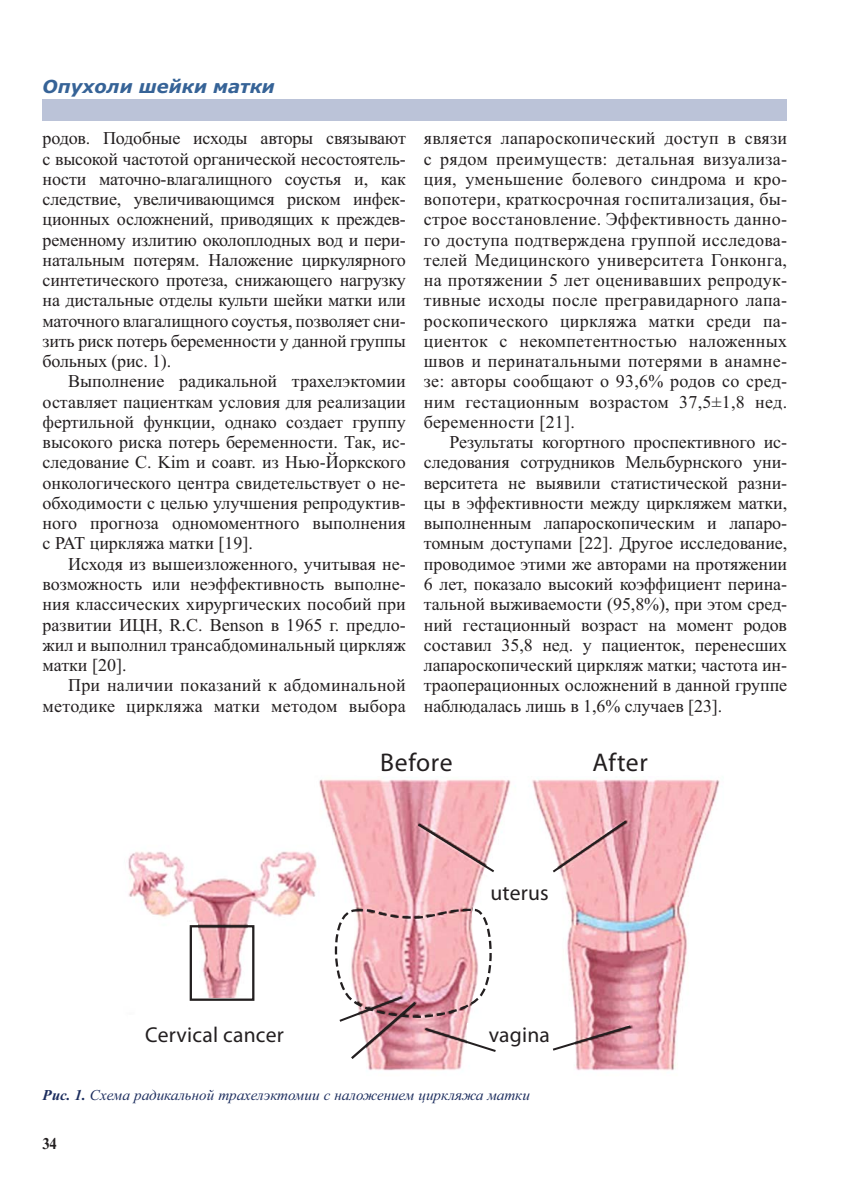
<style>
.page{position:relative;width:851px;height:1191px;background:#fff}
.page>*{position:absolute;margin:0;border:0;box-sizing:border-box;transform-origin:0 0}
.t1{font:25.65px "Myriad Pro";letter-spacing:.025em;color:#231f20}
.t2{font:21.6px "Myriad Pro";letter-spacing:.01em;color:#231f20}
.t3{font:18px/20.2px "Times New Roman";color:#231f20;text-align:justify}
.t4{font:italic 700 18px "Verdana";color:#366397}
.t5{font:700 16.5px "Times New Roman";color:#231f20;scale:.9 1}
.t6{font:italic 15px "Times New Roman";color:#1b2c5d}
.s1{font-weight:700}
</style>
<div class="page">
<div style="left:43px;top:99px;width:744px;height:21px;background:#bbc3d8"></div>
<img style="left:128px;top:779px;width:592px;height:292px">
<svg style="left:184px;top:922px;width:11px;height:82px"></svg>
<div style="left:248px;top:924px;width:16px;height:82px;background:#fff"></div>
<div style="left:189px;top:998px;width:75px;height:12px;background:#fff"></div>
<svg style="left:192px;top:923px;width:5px;height:7px"></svg>
<div style="left:486px;top:882px;width:65px;height:23px;background:#fff"></div>
<div style="left:467px;top:1023px;width:107px;height:39px;background:#fff"></div>
<div style="left:129px;top:1015px;width:167px;height:59px;background:#fff"></div>
<svg style="left:415px;top:821px;width:92px;height:60px"></svg>
<svg style="left:537px;top:818px;width:91px;height:62px"></svg>
<svg style="left:552px;top:1024px;width:80px;height:28px"></svg>
<div style="left:190px;top:925px;width:64px;height:75px;border:2px solid #231f20"></div>
<svg style="left:325px;top:903px;width:180px;height:168px"></svg>
<p class="t4" style="left:43px;top:80px;width:234px">Опухоли шейки матки</p>
<p class="t3" style="left:43px;top:130px;width:365px">родов. Подобные исходы авторы связывают с высокой частотой органической несостоятель&shy;ности маточно-влагалищного соустья и, как следствие, увеличивающимся риском инфек&shy;ционных осложнений, приводящих к преждев&shy;ременному излитию околоплодных вод и пери&shy;натальным потерям. Наложение циркулярного синтетического протеза, снижающего нагрузку на дистальные отделы культи шейки матки или маточного влагалищного соустья, позволяет сни&shy;зить риск потерь беременности у данной группы больных (рис. 1).</p>
<p class="t3" style="left:43px;top:373px;width:365px;text-indent:26px">Выполнение радикальной трахелэктомии оставляет пациенткам условия для реализации фертильной функции, однако создает группу высокого риска потерь беременности. Так, ис&shy;следование C. Kim и соавт. из Нью-Йоркского онкологического центра свидетельствует о не&shy;обходимости с целью улучшения репродуктив&shy;ного прогноза одномоментного выполнения с РАТ циркляжа матки [19].</p>
<p class="t3" style="left:43px;top:555px;width:365px;text-indent:26px">Исходя из вышеизложенного, учитывая не&shy;возможность или неэффективность выполне&shy;ния классических хирургических пособий при развитии ИЦН, R.C. Benson в 1965 г. предло&shy;жил и выполнил трансабдоминальный циркляж матки [20].</p>
<p class="t3" style="left:43px;top:677px;width:365px;text-align:right">При наличии показаний к абдоминальной методике циркляжа матки методом выбора</p>
<p class="t3" style="left:424px;top:130px;width:365px">является лапароскопический доступ в связи с рядом преимуществ: детальная визуализа&shy;ция, уменьшение болевого синдрома и кро&shy;вопотери, краткосрочная госпитализация, бы&shy;строе восстановление. Эффективность данно&shy;го доступа подтверждена группой исследова&shy;телей Медицинского университета Гонконга, на протяжении 5 лет оценивавших репродук&shy;тивные исходы после прегравидарного лапа&shy;роскопического циркляжа матки среди па&shy;циенток с некомпетентностью наложенных швов и перинатальными потерями в анамне&shy;зе: авторы сообщают о 93,6% родов со сред&shy;ним гестационным возрастом 37,5±1,8 нед. беременности [21].</p>
<p class="t3" style="left:424px;top:434px;width:365px;text-indent:26px">Результаты когортного проспективного ис&shy;следования сотрудников Мельбурнского уни&shy;верситета не выявили статистической разни&shy;цы в эффективности между циркляжем матки, выполненным лапароскопическим и лапаро&shy;томным доступами [22]. Другое исследование, проводимое этими же авторами на протяжении 6 лет, показало высокий коэффициент перина&shy;тальной выживаемости (95,8%), при этом сред&shy;ний гестационный возраст на момент родов составил 35,8 нед. у пациенток, перенесших лапароскопический циркляж матки; частота ин&shy;траоперационных осложнений в данной группе наблюдалась лишь в 1,6% случаев [23].</p>
<h1 class="t1" style="left:380px;top:746px;width:74px">Before</h1>
<h1 class="t1" style="left:592px;top:746px;width:57px">After</h1>
<p class="t2" style="left:490px;top:879px;width:60px">uterus</p>
<p class="t2" style="left:145px;top:1022px;width:140px">Cervical cancer</p>
<p class="t2" style="left:488px;top:1022px;width:63px">vagina</p>
<p class="t6" style="left:43px;top:1089px;width:488px"><span class="s1">Рис. 1.</span> Схема радикальной трахелэктомии с наложением циркляжа матки</p>
<p class="t5" style="left:43px;top:1137px;width:18px">34</p>
</div>
